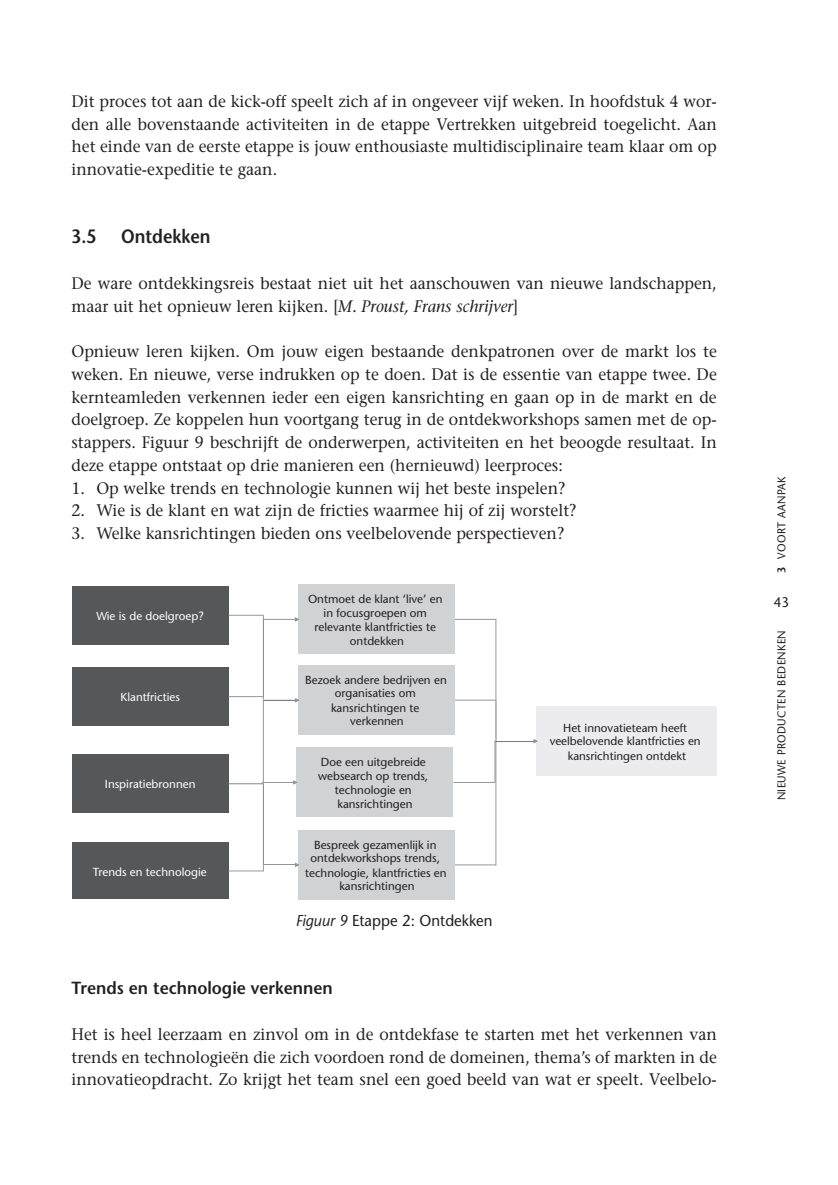
<style>
.page{position:relative;width:838px;height:1185px;background:#fff}
.page>*{position:absolute;margin:0;border:0;box-sizing:border-box;transform-origin:0 0}
.t1{font:600 19.25px "Stone Sans";color:#231f20;scale:.9 1}
.t2{font:600 17.5px "Stone Sans";color:#231f20;scale:.95 1}
.t3{font:16.62px/22.8px "Stone Serif";color:#231f20;text-align:justify;scale:.95 1}
.t4{font:15.75px "Stone Sans";color:#231f20;scale:.95 1}
.t5{font:14px "Stone Sans";color:#231f20;scale:.95 1}
.t6{font:11.55px/13.8px "Stone Sans";color:#231f20;text-align:center}
.t7{font:11.55px "Stone Sans";color:#fff}
.t8{font:11.38px "Stone Sans";letter-spacing:.03em;color:#231f20;scale:.95 1}
.s1{font-style:italic}
.s2{font-weight:600}
</style>
<div class="page">
<div style="left:71px;top:586px;width:157px;height:58px;background:#565759"></div>
<div style="left:536px;top:706px;width:180px;height:70px;background:#ececee"></div>
<div style="left:298px;top:584px;width:157px;height:70px;background:#d1d2d4"></div>
<div style="left:71px;top:667px;width:157px;height:58px;background:#565759"></div>
<div style="left:71px;top:755px;width:157px;height:58px;background:#565759"></div>
<div style="left:71px;top:842px;width:157px;height:56px;background:#565759"></div>
<div style="left:298px;top:665px;width:157px;height:70px;background:#d1d2d4"></div>
<div style="left:298px;top:830px;width:157px;height:70px;background:#d1d2d4"></div>
<div style="left:296px;top:747px;width:157px;height:70px;background:#d1d2d4"></div>
<svg style="left:228px;top:615px;width:71px;height:256px"></svg>
<svg style="left:453px;top:619px;width:85px;height:246px"></svg>
<p class="t3" style="left:71px;top:90px;width:680px">Dit proces tot aan de kick-off speelt zich af in ongeveer vijf weken. In hoofdstuk 4 wor&shy;den alle bovenstaande activiteiten in de etappe Vertrekken uitgebreid toegelicht. Aan het einde van de eerste etappe is jouw enthousiaste multidisciplinaire team klaar om op innovatie-expeditie te gaan.</p>
<p class="t1" style="left:71px;top:225px;width:29px">3.5</p>
<p class="t1" style="left:121px;top:225px;width:101px">Ontdekken</p>
<p class="t3" style="left:71px;top:272px;width:680px">De ware ontdekkingsreis bestaat niet uit het aanschouwen van nieuwe landschappen, maar uit het opnieuw leren kijken. [<span class="s1">M. Proust, Frans schrijver</span>]</p>
<p class="t3" style="left:71px;top:340px;width:680px">Opnieuw leren kijken. Om jouw eigen bestaande denkpatronen over de markt los te weken. En nieuwe, verse indrukken op te doen. Dat is de essentie van etappe twee. De kernteamleden verkennen ieder een eigen kansrichting en gaan op in de markt en de doelgroep. Ze koppelen hun voortgang terug in de ontdekworkshops samen met de op&shy;stappers. Figuur 9 beschrijft de onderwerpen, activiteiten en het beoogde resultaat. In deze etappe ontstaat op drie manieren een (hernieuwd) leerproces:</p>
<p class="t3" style="left:71px;top:476px;width:521px">1. Op welke trends en technologie kunnen wij het beste inspelen?</p>
<p class="t3" style="left:71px;top:499px;width:533px">2. Wie is de klant en wat zijn de fricties waarmee hij of zij worstelt?</p>
<p class="t3" style="left:71px;top:522px;width:520px">3. Welke kansrichtingen bieden ons veelbelovende perspectieven?</p>
<p class="t7" style="left:96px;top:609px;width:109px">Wie is de doelgroep?</p>
<p class="t7" style="left:120px;top:690px;width:61px">Klantfricties</p>
<p class="t7" style="left:105px;top:777px;width:92px">Inspiratiebronnen</p>
<p class="t7" style="left:93px;top:864px;width:115px">Trends en technologie</p>
<p class="t6" style="left:308px;top:592px;width:136px">Ontmoet de klant ‘live’ en in focusgroepen om relevante klantfricties te ontdekken</p>
<p class="t6" style="left:305px;top:673px;width:143px">Bezoek andere bedrijven en organisaties om kansrichtingen te verkennen</p>
<p class="t6" style="left:318px;top:755px;width:112px">Doe een uitgebreide websearch op trends, technologie en kansrichtingen</p>
<p class="t6" style="left:305px;top:837px;width:143px">Bespreek gezamenlijk in ontdekworkshops trends, technologie, klantfricties en kansrichtingen</p>
<p class="t4" style="left:296px;top:911px;width:208px"><span class="s1">Figuur 9</span> Etappe 2: Ontdekken</p>
<p class="t6" style="left:549px;top:721px;width:152px">Het innovatieteam heeft veelbelovende klantfricties en kansrichtingen ontdekt</p>
<p class="t2" style="left:71px;top:977px;width:276px">Trends en technologie verkennen</p>
<p class="t3" style="left:71px;top:1022px;width:680px">Het is heel leerzaam en zinvol om in de ontdekfase te starten met het verkennen van trends en technologieën die zich voordoen rond de domeinen, thema’s of markten in de innovatieopdracht. Zo krijgt het team snel een goed beeld van wat er speelt. Veelbelo-</p>
<p class="t8" style="left:774px;top:572px;width:102px;rotate:-90deg"><span class="s2">3</span> VOORT aan pak</p>
<p class="t5" style="left:773px;top:594px;width:18px">43</p>
<p class="t8" style="left:774px;top:800px;width:178px;rotate:-90deg">Nieuwe producten beden ken</p>
</div>
